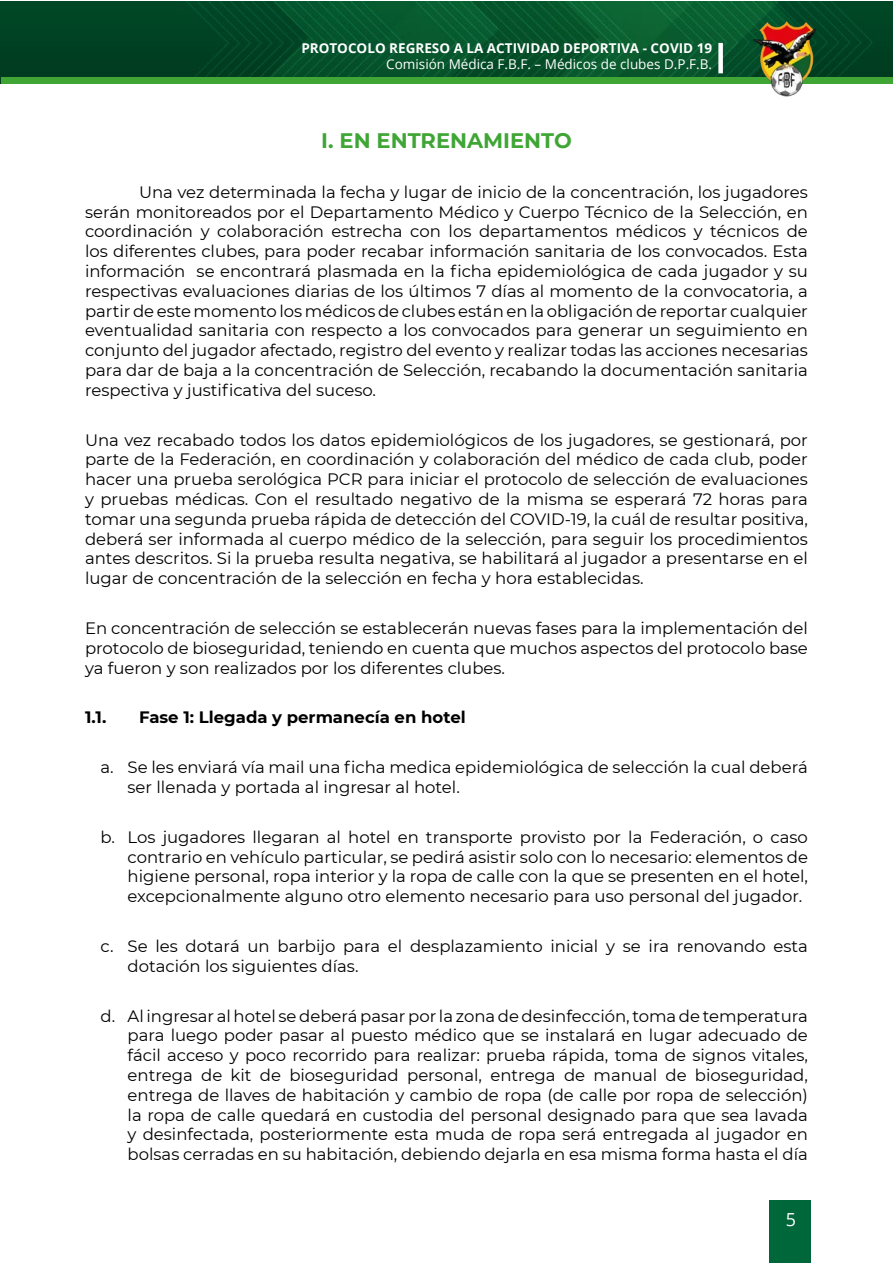
<style>
.page{position:relative;width:893px;height:1263px;background:#fff}
.page>*{position:absolute;margin:0;border:0;box-sizing:border-box;transform-origin:0 0}
.t1{font:700 21px "Montserrat";color:#3fa535}
.t2{font:18px "Open Sans";color:#fff}
.t3{font:16.5px/19.8px "Montserrat";color:#000;text-align:justify}
.t4{font:700 16.5px "Montserrat";color:#000}
.t5{font:700 13.5px "Open Sans";color:#fff}
.t6{font:13.5px "Open Sans";color:#fff}
</style>
<div class="page">
<img style="left:0;top:1px;width:893px;height:83px">
<div style="left:1px;top:78px;width:891px;height:6px;background:#3fa535"></div>
<img style="left:723px;top:1px;width:133px;height:96px">
<div style="left:718px;top:43px;width:5px;height:30px;background:#fff"></div>
<div style="left:770px;top:1200px;width:41px;height:63px;background:#00673a"></div>
<p class="t5" style="left:301px;top:39px;width:412px">PROTOCOLO REGRESO A LA ACTIVIDAD DEPORTIVA - COVID 19</p>
<p class="t6" style="left:386px;top:55px;width:327px">Comisión Médica F.B.F. – Médicos de clubes D.P.F.B.</p>
<p class="t1" style="left:321px;top:125px;width:252px">I. EN ENTRENAMIENTO</p>
<p class="t3" style="left:85px;top:181px;width:724px;text-indent:54px">Una vez determinada la fecha y lugar de inicio de la concentración, los jugadores serán monitoreados por el Departamento Médico y Cuerpo Técnico de la Selección, en coordinación y colaboración estrecha con los departamentos médicos y técnicos de los diferentes clubes, para poder recabar información sanitaria de los convocados. Esta información se encontrará plasmada en la ficha epidemiológica de cada jugador y su respectivas evaluaciones diarias de los últimos 7 días al momento de la convocatoria, a partir de este momento los médicos de clubes están en la obligación de reportar cualquier eventualidad sanitaria con respecto a los convocados para generar un seguimiento en conjunto del jugador afectado, registro del evento y realizar todas las acciones necesarias para dar de baja a la concentración de Selección, recabando la documentación sanitaria respectiva y justificativa del suceso.</p>
<p class="t3" style="left:85px;top:429px;width:724px">Una vez recabado todos los datos epidemiológicos de los jugadores, se gestionará, por parte de la Federación, en coordinación y colaboración del médico de cada club, poder hacer una prueba serológica PCR para iniciar el protocolo de selección de evaluaciones y pruebas médicas. Con el resultado negativo de la misma se esperará 72 horas para tomar una segunda prueba rápida de detección del COVID-19, la cuál de resultar positiva, deberá ser informada al cuerpo médico de la selección, para seguir los procedimientos antes descritos. Si la prueba resulta negativa, se habilitará al jugador a presentarse en el lugar de concentración de la selección en fecha y hora establecidas.</p>
<p class="t3" style="left:85px;top:618px;width:724px">En concentración de selección se establecerán nuevas fases para la implementación del protocolo de bioseguridad, teniendo en cuenta que muchos aspectos del protocolo base ya fueron y son realizados por los diferentes clubes.</p>
<p class="t4" style="left:85px;top:706px;width:23px">1.1.</p>
<p class="t4" style="left:139px;top:706px;width:328px">Fase 1: Llegada y permanecía en hotel</p>
<p class="t3" style="left:128px;top:757px;width:682px;text-indent:-27px">a. Se les enviará vía mail una ficha medica epidemiológica de selección la cual deberá ser llenada y portada al ingresar al hotel.</p>
<p class="t3" style="left:128px;top:826px;width:682px;text-indent:-27px">b. Los jugadores llegaran al hotel en transporte provisto por la Federación, o caso contrario en vehículo particular, se pedirá asistir solo con lo necesario: elementos de higiene personal, ropa interior y la ropa de calle con la que se presenten en el hotel, excepcionalmente alguno otro elemento necesario para uso personal del jugador.</p>
<p class="t3" style="left:128px;top:936px;width:682px;text-indent:-27px">c. Se les dotará un barbijo para el desplazamiento inicial y se ira renovando esta dotación los siguientes días.</p>
<p class="t3" style="left:128px;top:1005px;width:682px;text-indent:-27px">d. Al ingresar al hotel se deberá pasar por la zona de desinfección, toma de temperatura para luego poder pasar al puesto médico que se instalará en lugar adecuado de fácil acceso y poco recorrido para realizar: prueba rápida, toma de signos vitales, entrega de kit de bioseguridad personal, entrega de manual de bioseguridad, entrega de llaves de habitación y cambio de ropa (de calle por ropa de selección) la ropa de calle quedará en custodia del personal designado para que sea lavada y desinfectada, posteriormente esta muda de ropa será entregada al jugador en bolsas cerradas en su habitación, debiendo dejarla en esa misma forma hasta el día</p>
<p class="t2" style="left:786px;top:1207px;width:12px">5</p>
</div>
